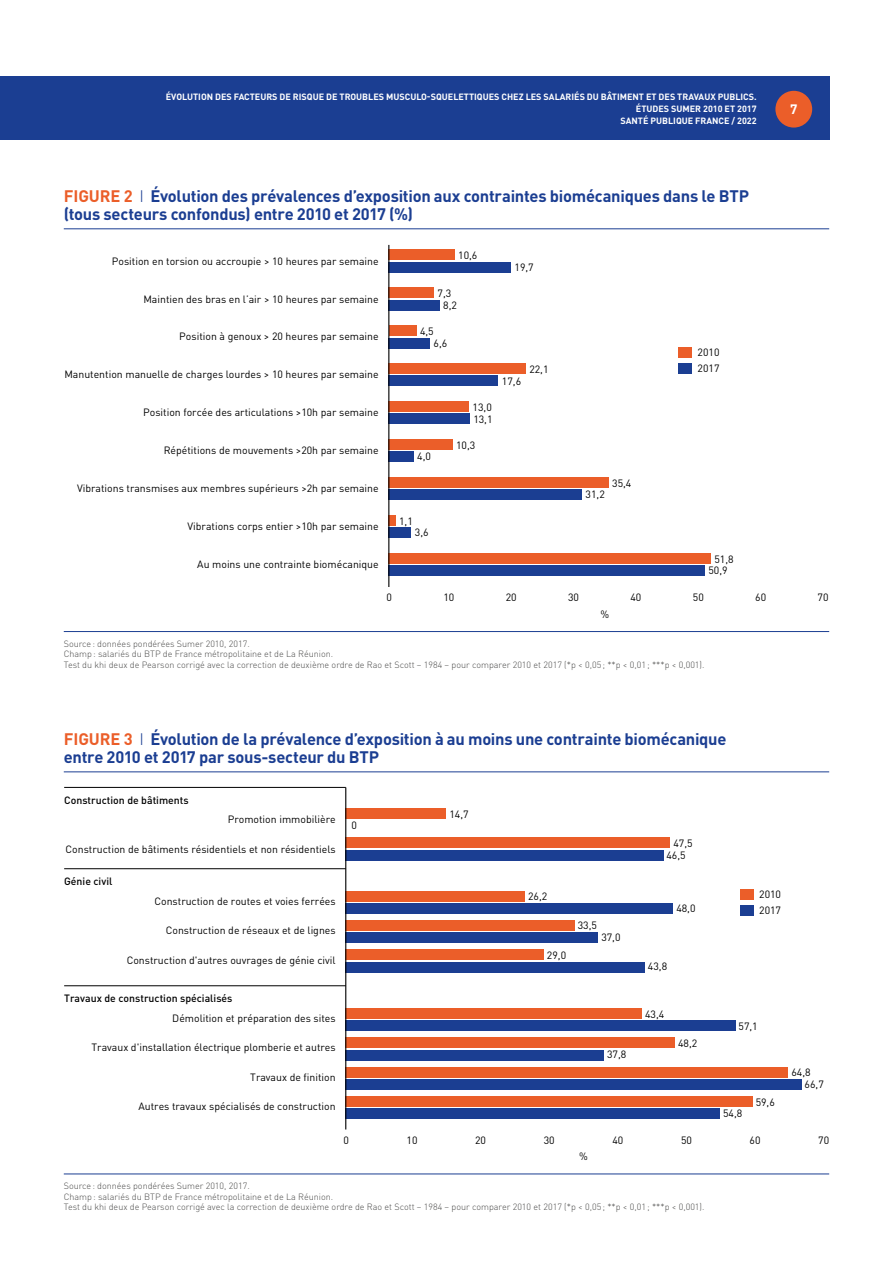
<style>
.page{position:relative;width:893px;height:1263px;background:#fff}
.page>*{position:absolute;margin:0;border:0;box-sizing:border-box;transform-origin:0 0}
.FIG-Titre-Filet{font:700 16.5px/18px "DIN Pro";letter-spacing:-.015em;color:#1b3e92}
.t1{font:700 13.5px "DIN Pro";color:#fff}
.t2{font:10.5px/11.6px "DIN Pro";color:#000}
.t3{font:500 10.5px/19.5px "DIN Pro";color:#000}
.TAB-Source{font:300 9px "DIN Pro";color:#4a4a49}
.t4{font:700 9px/12px "DIN Pro";color:#fff;text-align:right}
.FIG-Source-Filet{font:300 9px "DIN Pro";color:#4a4a49}
.s1{color:#eb5e29}
.s2{font-weight:300}
.s3{font-weight:400}
</style>
<div class="page">
<div style="left:0;top:77px;width:829px;height:63px;background:#1b3e92"></div>
<div style="left:775px;top:91px;width:37px;height:37px;background:#eb5e29;border-radius:50%"></div>
<hr style="left:64px;top:228px;width:765px;height:1px;background:#1b3e92">
<hr style="left:64px;top:631px;width:765px;height:1px;background:#1b3e92">
<div style="left:388px;top:262px;width:123px;height:10px;background:#1b3e92"></div>
<div style="left:388px;top:250px;width:67px;height:10px;background:#eb5e29"></div>
<div style="left:388px;top:300px;width:52px;height:10px;background:#1b3e92"></div>
<div style="left:388px;top:287px;width:46px;height:11px;background:#eb5e29"></div>
<div style="left:388px;top:338px;width:42px;height:10px;background:#1b3e92"></div>
<div style="left:388px;top:325px;width:28px;height:11px;background:#eb5e29"></div>
<div style="left:388px;top:376px;width:110px;height:10px;background:#1b3e92"></div>
<div style="left:388px;top:363px;width:138px;height:11px;background:#eb5e29"></div>
<div style="left:388px;top:414px;width:82px;height:10px;background:#1b3e92"></div>
<div style="left:388px;top:401px;width:81px;height:11px;background:#eb5e29"></div>
<div style="left:388px;top:452px;width:26px;height:10px;background:#1b3e92"></div>
<div style="left:388px;top:439px;width:65px;height:11px;background:#eb5e29"></div>
<div style="left:388px;top:489px;width:194px;height:11px;background:#1b3e92"></div>
<div style="left:388px;top:477px;width:221px;height:11px;background:#eb5e29"></div>
<div style="left:388px;top:527px;width:23px;height:11px;background:#1b3e92"></div>
<svg style="left:389px;top:515px;width:7px;height:11px"></svg>
<div style="left:388px;top:565px;width:317px;height:11px;background:#1b3e92"></div>
<div style="left:388px;top:553px;width:323px;height:11px;background:#eb5e29"></div>
<hr style="left:388px;top:245px;width:1px;height:342px;background:#000">
<div style="left:679px;top:347px;width:13px;height:10px;background:#eb5e29"></div>
<div style="left:679px;top:363px;width:13px;height:10px;background:#1b3e92"></div>
<hr style="left:64px;top:771px;width:765px;height:1px;background:#1b3e92">
<hr style="left:64px;top:1173px;width:765px;height:1px;background:#1b3e92">
<div style="left:345px;top:1108px;width:375px;height:11px;background:#1b3e92"></div>
<div style="left:345px;top:1096px;width:408px;height:11px;background:#eb5e29"></div>
<div style="left:345px;top:1079px;width:457px;height:11px;background:#1b3e92"></div>
<div style="left:345px;top:1067px;width:443px;height:10px;background:#eb5e29"></div>
<div style="left:345px;top:1050px;width:259px;height:10px;background:#1b3e92"></div>
<div style="left:345px;top:1038px;width:330px;height:10px;background:#eb5e29"></div>
<div style="left:345px;top:1021px;width:390px;height:10px;background:#1b3e92"></div>
<div style="left:345px;top:1008px;width:297px;height:11px;background:#eb5e29"></div>
<div style="left:345px;top:962px;width:300px;height:10px;background:#1b3e92"></div>
<div style="left:345px;top:949px;width:199px;height:11px;background:#eb5e29"></div>
<div style="left:345px;top:932px;width:253px;height:11px;background:#1b3e92"></div>
<div style="left:345px;top:920px;width:230px;height:11px;background:#eb5e29"></div>
<div style="left:345px;top:903px;width:328px;height:11px;background:#1b3e92"></div>
<div style="left:345px;top:891px;width:180px;height:10px;background:#eb5e29"></div>
<div style="left:345px;top:850px;width:318px;height:10px;background:#1b3e92"></div>
<div style="left:345px;top:837px;width:325px;height:11px;background:#eb5e29"></div>
<div style="left:345px;top:808px;width:101px;height:11px;background:#eb5e29"></div>
<hr style="left:345px;top:787px;width:1px;height:342px;background:#000">
<hr style="left:64px;top:787px;width:282px;height:1px;background:#000">
<hr style="left:64px;top:868px;width:282px;height:1px;background:#000">
<hr style="left:64px;top:985px;width:282px;height:1px;background:#000">
<div style="left:740px;top:889px;width:14px;height:11px;background:#eb5e29"></div>
<div style="left:740px;top:905px;width:14px;height:11px;background:#1b3e92"></div>
<p class="t4" style="left:166px;top:90px;width:592px">ÉVOLUTION DES FACTEURS DE RISQUE DE TROUBLES MUSCULO-SQUELETTIQUES CHEZ LES SALARIÉS DU BÂTIMENT ET DES TRAVAUX PUBLICS.<br>ÉTUDES SUMER 2010 ET 2017<br>SANTÉ PUBLIQUE FRANCE / 2022</p>
<p class="FIG-Titre-Filet" style="left:64px;top:185px;width:687px"><span class="s1">FIGURE 2</span> <span class="s2">I</span> Évolution des prévalences d’exposition aux contraintes biomécaniques dans le BTP (tous secteurs confondus) entre 2010 et 2017 (%)</p>
<p class="t2" style="left:112px;top:254px;width:268px">Position en torsion ou accroupie &gt; 10 heures par semaine</p>
<p class="t2" style="left:143px;top:292px;width:237px">Maintien des bras en l’air &gt; 10 heures par semaine</p>
<p class="t2" style="left:179px;top:330px;width:201px">Position à genoux &gt; 20 heures par semaine</p>
<p class="t2" style="left:64px;top:368px;width:316px">Manutention manuelle de charges lourdes &gt; 10 heures par semaine</p>
<p class="t2" style="left:143px;top:405px;width:237px">Position forcée des articulations &gt;10h par semaine</p>
<p class="t2" style="left:164px;top:443px;width:217px">Répétitions de mouvements &gt;20h par semaine</p>
<p class="t2" style="left:77px;top:481px;width:303px">Vibrations transmises aux membres supérieurs &gt;2h par semaine</p>
<p class="t2" style="left:188px;top:519px;width:193px">Vibrations corps entier &gt;10h par semaine</p>
<p class="t2" style="left:197px;top:557px;width:183px">Au moins une contrainte biomécanique</p>
<p class="t2" style="left:458px;top:248px;width:21px">10,6</p>
<p class="t2" style="left:437px;top:286px;width:21px;text-align:center">7,3<br>8,2</p>
<p class="t2" style="left:434px;top:324px;width:15px;text-indent:-14px">4,5<br>6,6</p>
<p class="t2" style="left:417px;top:450px;width:15px">4,0</p>
<p class="t2" style="left:473px;top:400px;width:21px">13,0<br>13,1</p>
<p class="t2" style="left:456px;top:438px;width:21px">10,3</p>
<p class="t2" style="left:515px;top:260px;width:21px">19,7</p>
<p class="t2" style="left:502px;top:374px;width:21px">17,6</p>
<p class="t2" style="left:529px;top:362px;width:21px">22,1</p>
<p class="t2" style="left:399px;top:514px;width:15px">1,1</p>
<p class="t2" style="left:415px;top:526px;width:15px">3,6</p>
<p class="t2" style="left:586px;top:488px;width:21px">31,2</p>
<p class="t2" style="left:612px;top:476px;width:21px">35,4</p>
<p class="t2" style="left:698px;top:343px;width:23px;line-height:15.9px">2010<br>2017</p>
<p class="t2" style="left:708px;top:552px;width:27px;text-align:center">51,8<br>50,9</p>
<p class="t1" style="left:790px;top:98px;width:9px">7</p>
<p class="t2" style="left:386px;top:591px;width:7px">0</p>
<p class="t2" style="left:443px;top:591px;width:12px">10</p>
<p class="t2" style="left:506px;top:591px;width:12px">20</p>
<p class="t2" style="left:568px;top:591px;width:12px">30</p>
<p class="t2" style="left:630px;top:591px;width:12px">40</p>
<p class="t2" style="left:693px;top:591px;width:12px">50</p>
<p class="t2" style="left:755px;top:591px;width:12px">60</p>
<p class="t2" style="left:818px;top:591px;width:12px">70</p>
<p class="t2" style="left:600px;top:607px;width:10px">%</p>
<p class="FIG-Source-Filet" style="left:64px;top:637px;width:187px">Source: données pondérées Sumer 2010, 2017.</p>
<p class="TAB-Source" style="left:64px;top:648px;width:271px">Champ: salariés du BTP de France métropolitaine et de La Réunion.</p>
<p class="TAB-Source" style="left:64px;top:658px;width:642px">Test du khi deux de Pearson corrigé avec la correction de deuxième ordre de Rao et Scott – 1984 – pour comparer 2010 et 2017 (*p &lt; 0,05; **p &lt; 0,01; ***p &lt; 0,001).</p>
<p class="FIG-Titre-Filet" style="left:64px;top:728px;width:664px"><span class="s1">FIGURE 3</span> <span class="s2">I</span> Évolution de la prévalence d’exposition à au moins une contrainte biomécanique entre 2010 et 2017 par sous-secteur du BTP</p>
<p class="t3" style="left:64px;top:789px;width:126px">Construction de bâtiments</p>
<p class="t2" style="left:228px;top:813px;width:109px">Promotion immobilière</p>
<p class="t2" style="left:66px;top:842px;width:272px">Construction de bâtiments résidentiels et non résidentiels</p>
<p class="t2" style="left:351px;top:819px;width:7px">0</p>
<p class="t3" style="left:64px;top:870px;width:50px">Génie civil</p>
<p class="t2" style="left:154px;top:894px;width:183px">Construction de routes et voies ferrées</p>
<p class="t2" style="left:166px;top:923px;width:171px">Construction de réseaux et de lignes</p>
<p class="t2" style="left:127px;top:953px;width:210px">Construction d'autres ouvrages de génie civil</p>
<p class="t3" style="left:172px;top:987px;width:165px;text-indent:-108px">Travaux de construction spécialisés<br><span class="s3">Démolition et préparation des sites</span></p>
<p class="t2" style="left:92px;top:1040px;width:246px">Travaux d'installation électrique plomberie et autres</p>
<p class="t2" style="left:250px;top:1070px;width:87px">Travaux de finition</p>
<p class="t2" style="left:138px;top:1099px;width:199px">Autres travaux spécialisés de construction</p>
<p class="t2" style="left:343px;top:1133px;width:7px">0</p>
<p class="t2" style="left:407px;top:1133px;width:12px">10</p>
<p class="t2" style="left:449px;top:807px;width:21px">14,7</p>
<p class="t2" style="left:528px;top:890px;width:21px">26,2</p>
<p class="t2" style="left:547px;top:948px;width:21px">29,0</p>
<p class="t2" style="left:578px;top:919px;width:21px">33,5</p>
<p class="t2" style="left:601px;top:930px;width:21px">37,0</p>
<p class="t2" style="left:607px;top:1048px;width:21px">37,8</p>
<p class="t2" style="left:666px;top:836px;width:28px;text-indent:7px">47,5<br>46,5</p>
<p class="t2" style="left:676px;top:902px;width:21px">48,0</p>
<p class="t2" style="left:648px;top:960px;width:21px">43,8</p>
<p class="t2" style="left:645px;top:1007px;width:21px">43,4</p>
<p class="t2" style="left:678px;top:1036px;width:21px">48,2</p>
<p class="t2" style="left:759px;top:885px;width:23px;line-height:15.9px">2010<br>2017</p>
<p class="t2" style="left:738px;top:1019px;width:21px">57,1</p>
<p class="t2" style="left:723px;top:1107px;width:21px">54,8</p>
<p class="t2" style="left:756px;top:1095px;width:21px">59,6</p>
<p class="t2" style="left:805px;top:1065px;width:21px;text-indent:-13px">64,8<br>66,7</p>
<p class="t2" style="left:475px;top:1133px;width:12px">20</p>
<p class="t2" style="left:544px;top:1133px;width:12px">30</p>
<p class="t2" style="left:612px;top:1133px;width:12px">40</p>
<p class="t2" style="left:681px;top:1133px;width:12px">50</p>
<p class="t2" style="left:750px;top:1133px;width:12px">60</p>
<p class="t2" style="left:818px;top:1133px;width:12px">70</p>
<p class="t2" style="left:579px;top:1149px;width:10px">%</p>
<p class="FIG-Source-Filet" style="left:64px;top:1180px;width:187px">Source: données pondérées Sumer 2010, 2017.</p>
<p class="TAB-Source" style="left:64px;top:1190px;width:271px">Champ: salariés du BTP de France métropolitaine et de La Réunion.</p>
<p class="TAB-Source" style="left:64px;top:1201px;width:642px">Test du khi deux de Pearson corrigé avec la correction de deuxième ordre de Rao et Scott – 1984 – pour comparer 2010 et 2017 (*p &lt; 0,05; **p &lt; 0,01; ***p &lt; 0,001).</p>
</div>
